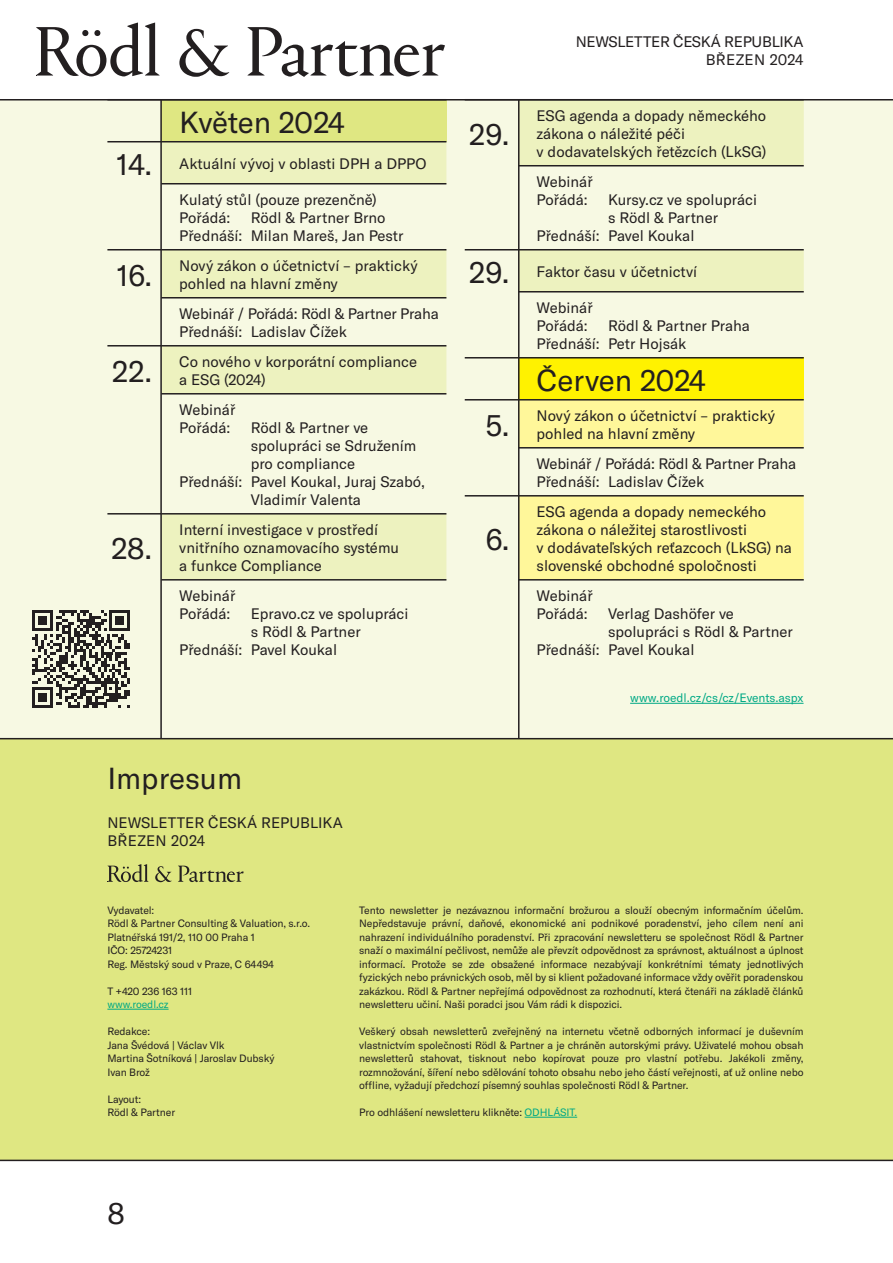
<style>
.page{position:relative;width:893px;height:1263px;background:#fff}
.page>*{position:absolute;margin:0;border:0;box-sizing:border-box;transform-origin:0 0}
.t1{font:30px "GT America";letter-spacing:-.01em;color:#231f20}
.t2{font:15px/18px "GT America";color:#231f20}
.t3{font:15px "GT America";letter-spacing:.02em;color:#231f20}
.t4{font:12px "GT America";letter-spacing:-.005em;color:#00a985}
.t5{font:10.5px/13.5px "GT America";letter-spacing:-.01em;color:#231f20}
.t6{font:10.5px "GT America";letter-spacing:-.01em;color:#00a985}
.s1{font-size:30px}
.s2{color:#00a985}
</style>
<div class="page">
<div style="left:0;top:99px;width:893px;height:639px;background:#f7f9e3"></div>
<div style="left:0;top:738px;width:893px;height:423px;background:#dfe782"></div>
<hr style="left:107px;top:1009px;width:62px;height:1px;background:#00a985">
<svg style="left:108px;top:864px;width:136px;height:19px"></svg>
<hr style="left:0;top:738px;width:893px;height:1px;background:#231f20">
<hr style="left:0;top:1159px;width:893px;height:2px;background:#231f20">
<div style="left:161px;top:100px;width:285px;height:42px;background:#dfe782"></div>
<svg style="left:162px;top:142px;width:284px;height:437px"></svg>
<hr style="left:161px;top:183px;width:285px;height:1px;background:#231f20">
<hr style="left:161px;top:249px;width:285px;height:1px;background:#231f20">
<hr style="left:161px;top:297px;width:285px;height:1px;background:#231f20">
<hr style="left:161px;top:345px;width:285px;height:1px;background:#231f20">
<hr style="left:161px;top:393px;width:285px;height:1px;background:#231f20">
<hr style="left:161px;top:579px;width:285px;height:1px;background:#231f20">
<hr style="left:107px;top:141px;width:54px;height:1px;background:#231f20">
<hr style="left:107px;top:513px;width:54px;height:1px;background:#231f20">
<hr style="left:107px;top:249px;width:54px;height:1px;background:#231f20">
<hr style="left:107px;top:345px;width:54px;height:1px;background:#231f20">
<hr style="left:161px;top:141px;width:285px;height:1px;background:#231f20">
<hr style="left:161px;top:513px;width:285px;height:1px;background:#231f20">
<svg style="left:519px;top:100px;width:285px;height:191px;fill:#edf2bf"></svg>
<div style="left:519px;top:358px;width:285px;height:42px;background:#fff200"></div>
<svg style="left:519px;top:400px;width:285px;height:179px;fill:#fff79a"></svg>
<hr style="left:519px;top:165px;width:285px;height:1px;background:#231f20">
<hr style="left:519px;top:291px;width:285px;height:1px;background:#231f20">
<hr style="left:519px;top:399px;width:285px;height:1px;background:#231f20">
<hr style="left:519px;top:447px;width:285px;height:1px;background:#231f20">
<hr style="left:519px;top:495px;width:285px;height:1px;background:#231f20">
<hr style="left:519px;top:579px;width:285px;height:1px;background:#231f20">
<hr style="left:465px;top:249px;width:54px;height:1px;background:#231f20">
<hr style="left:465px;top:399px;width:54px;height:1px;background:#231f20">
<hr style="left:465px;top:495px;width:54px;height:1px;background:#231f20">
<hr style="left:519px;top:249px;width:285px;height:1px;background:#231f20">
<hr style="left:465px;top:357px;width:54px;height:1px;background:#231f20">
<hr style="left:519px;top:357px;width:285px;height:1px;background:#231f20">
<hr style="left:160px;top:99px;width:2px;height:639px;background:#231f20">
<hr style="left:518px;top:99px;width:1px;height:639px;background:#231f20">
<svg style="left:32px;top:610px;width:98px;height:98px"></svg>
<hr style="left:630px;top:703px;width:174px;height:1px;background:#00a985">
<hr style="left:0;top:99px;width:893px;height:1px;background:#231f20">
<svg style="left:36px;top:23px;width:409px;height:54px"></svg>
<hr style="left:525px;top:1117px;width:52px;height:1px;background:#00a985">
<h1 class="t1" style="left:179px;top:104px;width:167px">Květen 2024</h1>
<h2 class="t2" style="left:117px;top:154px;width:312px"><span class="s1">14.</span> Aktuální vývoj v oblasti DPH a DPPO</h2>
<h2 class="t2" style="left:179px;top:190px;width:199px">Kulatý stůl (pouze prezenčně)<br>Pořádá: R</h2>
<h2 class="t2" style="left:179px;top:208px;width:226px;text-indent:81px">ödl &amp; Partner Brno<br>Přednáší: Milan Mareš, Jan Pestr</h2>
<h1 class="t1" style="left:117px;top:257px;width:37px">16.</h1>
<h2 class="t2" style="left:179px;top:256px;width:240px">Nový zákon o účetnictví – praktický pohled na hlavní změny</h2>
<h2 class="t2" style="left:179px;top:304px;width:261px">Webinář / Pořádá: Rödl &amp; Partner Praha<br>Přednáší: Ladislav Čížek</h2>
<h1 class="t1" style="left:112px;top:353px;width:42px">22.</h1>
<h2 class="t2" style="left:179px;top:352px;width:239px">Co nového v korporátní compliance a ES G (2024)</h2>
<h2 class="t2" style="left:179px;top:400px;width:63px">Webinář<br>Pořádá: R</h2>
<h2 class="t2" style="left:260px;top:418px;width:109px">ödl &amp; Partner ve</h2>
<h2 class="t2" style="left:251px;top:436px;width:167px">spolupráci se Sdružením</h2>
<h2 class="t2" style="left:251px;top:454px;width:106px">pro compliance</h2>
<h2 class="t2" style="left:179px;top:472px;width:247px">Přednáší: Pavel Koukal, Juraj Szabó,</h2>
<h2 class="t2" style="left:251px;top:490px;width:112px">Vladimír Valenta</h2>
<h1 class="t1" style="left:112px;top:530px;width:42px">28.</h1>
<h2 class="t2" style="left:179px;top:520px;width:221px">Interní investigace v prostředí vnitřního oznamovacího systému a funkce Compliance</h2>
<h2 class="t2" style="left:179px;top:586px;width:62px">Webinář<br>Pořádá: E</h2>
<h2 class="t2" style="left:260px;top:604px;width:150px">pravo.cz ve spolupráci</h2>
<h2 class="t2" style="left:251px;top:622px;width:112px">s Rödl &amp; Partner</h2>
<h2 class="t2" style="left:179px;top:640px;width:159px">Přednáší: Pavel Koukal</h2>
<h1 class="t1" style="left:107px;top:761px;width:136px">Impresum</h1>
<h2 class="t2" style="left:107px;top:814px;width:11px">NEWSLETTER</h2>
<h2 class="t2" style="left:208px;top:814px;width:136px">česká republi ka</h2>
<h2 class="t3" style="left:107px;top:832px;width:99px">březen 2024</h2>
<h2 class="t2" style="left:576px;top:32px;width:11px">NEWSLETTER</h2>
<h2 class="t2" style="left:673px;top:32px;width:132px;text-align:right">česká republi ka březen 2024</h2>
<h2 class="t2" style="left:537px;top:106px;width:231px">ESG agenda a dopady německého zákona o náležité péči<br>v dodavatelských řetězcích (LkSG)</h2>
<h2 class="t2" style="left:537px;top:172px;width:63px">Webinář<br>Pořádá: K</h2>
<h1 class="t1" style="left:469px;top:116px;width:42px">29.</h1>
<h2 class="t2" style="left:618px;top:190px;width:141px">ursy.cz ve spolupráci</h2>
<h2 class="t2" style="left:608px;top:208px;width:112px">s Rödl &amp; Partner</h2>
<h2 class="t2" style="left:537px;top:226px;width:159px">Přednáší: Pavel Koukal</h2>
<h2 class="t2" style="left:469px;top:262px;width:229px"><span class="s1">29.</span> Faktor času v účetnictví</h2>
<h2 class="t2" style="left:537px;top:298px;width:63px">Webinář<br>Pořádá: R</h2>
<h2 class="t2" style="left:537px;top:316px;width:215px;text-indent:81px">ödl &amp; Partner Praha<br>Přednáší: Petr Hojsák</h2>
<h1 class="t1" style="left:537px;top:362px;width:171px">Červen 2024</h1>
<h1 class="t1" style="left:486px;top:407px;width:26px">5.</h1>
<h2 class="t2" style="left:537px;top:406px;width:240px">Nový zákon o účetnictví – praktický pohled na hlavní změny</h2>
<h2 class="t2" style="left:537px;top:454px;width:261px">Webinář / Pořádá: Rödl &amp; Partner Praha<br>Přednáší: Ladislav Čížek</h2>
<h1 class="t1" style="left:486px;top:521px;width:25px">6.</h1>
<h2 class="t2" style="left:537px;top:502px;width:257px">ESG agenda a dopady nemeckého zákona o náležitej starostlivosti<br>v dodávateľských reťazcoch (LkSG) na slovenské obchodné spoločnosti</h2>
<h2 class="t2" style="left:537px;top:586px;width:58px">Webinář<br>Pořádá:</h2>
<h2 class="t2" style="left:608px;top:604px;width:127px">Verlag Dashöfer ve</h2>
<h2 class="t2" style="left:608px;top:622px;width:186px">spolupráci s Rödl &amp; Partner</h2>
<h2 class="t2" style="left:537px;top:640px;width:159px">Přednáší: Pavel Koukal</h2>
<p class="t4" style="left:630px;top:691px;width:175px">www.roedl.cz/cs/cz/Events.aspx</p>
<p class="t5" style="left:107px;top:903px;width:204px">Vydavatel:<br>Rödl &amp; Partner Consulting &amp; Valuation, s.r.o.<br>Platnéřská 191/2, 110 00 Praha 1<br>IČO: 25724231<br>Reg. Městský soud v P raze, C 64494</p>
<p class="t5" style="left:107px;top:984px;width:86px">T +420 236 163 111</p>
<p class="t6" style="left:107px;top:998px;width:63px">www.roedl.cz</p>
<p class="t5" style="left:107px;top:1025px;width:169px">Redakce:<br>Jana Švédová | Václav Vlk<br>Martina Šotníková | Jaroslav Dubský<br>Ivan B rož</p>
<p class="t5" style="left:107px;top:1092px;width:69px">Layout:<br>Rödl &amp; Partner</p>
<h1 class="t1" style="left:107px;top:1196px;width:19px">8</h1>
<p class="t5" style="left:359px;top:903px;width:446px;text-align:justify">Tento newsletter je nezávaznou informační brožurou a slouží obecným informačním účelům.<br>Nepředstavuje právní, daňové, ekonomické ani podnikové poradenství, jeho cílem není ani nahrazení individuálního poradenství. Při zpracování newsletteru se společnost Rödl &amp; Partner snaží o maximální pečlivost, nemůže ale převzít odpovědnost za správnost, aktuálnost a úplnost informací. Protože se zde obsažené informace nezabývají konkrétními tématy jednotlivých fyzických nebo právnických osob, měl by si klient požadované informace vždy ověřit poradenskou zakázkou. Rödl &amp; Partner nepřejímá odpovědnost za rozhodnutí, která čtenáři na základě článků newsletteru učiní. Naši poradci jsou Vám rádi k dispozici.</p>
<p class="t5" style="left:359px;top:1025px;width:446px;text-align:justify">Veškerý obsah newsletterů zveřejněný na internetu včetně odborných informací je duševním vlastnictvím společnosti Rödl &amp; Partner a je chráněn autorskými právy. Uživatelé mohou obsah newsletterů stahovat, tisknout nebo kopírovat pouze pro vlastní potřebu. Jakékoli změny, rozmnožování, šíření nebo sdělování tohoto obsahu nebo jeho částí veřejnosti, ať už online nebo offline, vyžadují předchozí písemný souhlas společnosti Rödl &amp; Partner.</p>
<p class="t5" style="left:359px;top:1106px;width:196px">Pro odhlášení newsletteru klikněte: <span class="s2">ODHLÁS</span></p>
<p class="t6" style="left:566px;top:1106px;width:12px">IT.</p>
</div>
